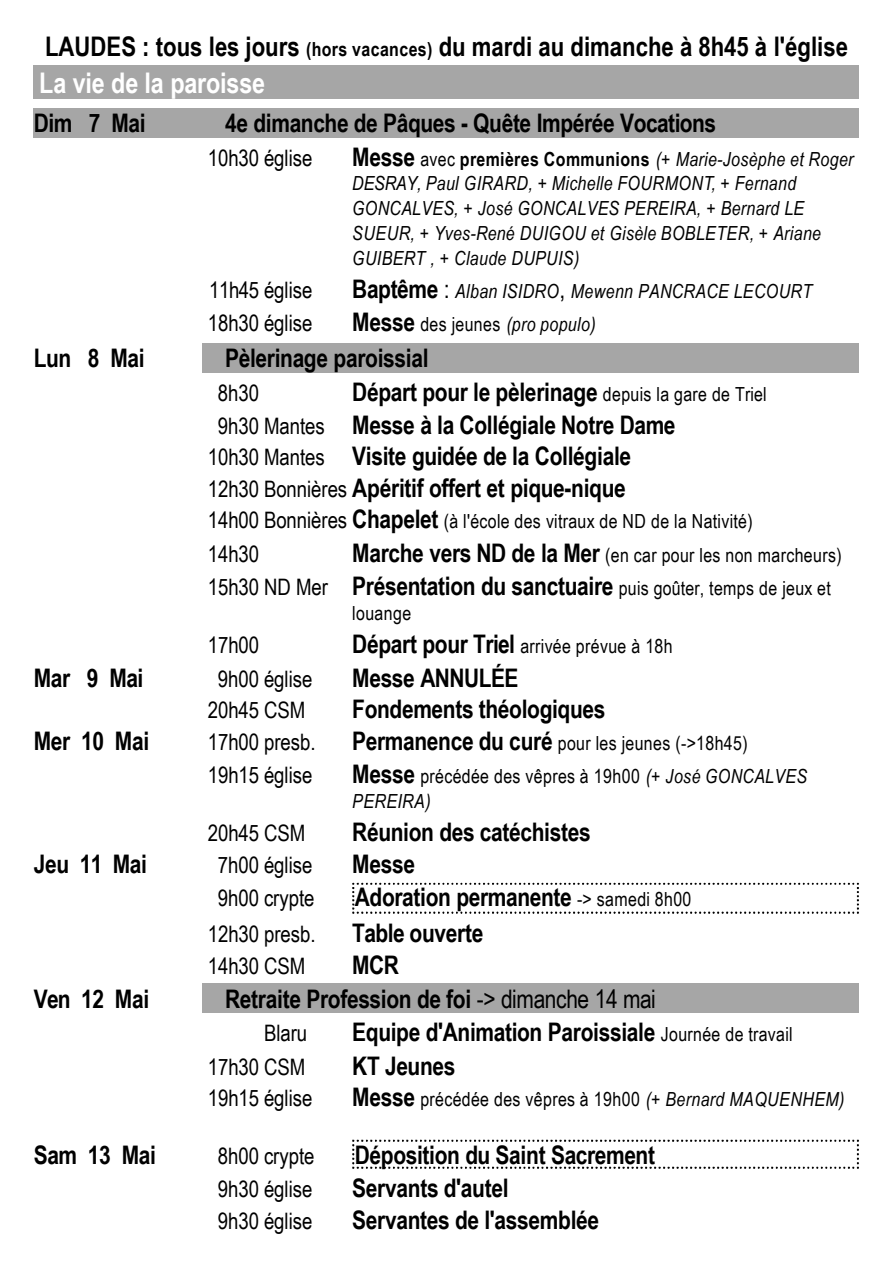
<style>
.page{position:relative;width:893px;height:1263px;background:#fff}
.page>*{position:absolute;margin:0;border:0;box-sizing:border-box;transform-origin:0 0}
.t1{font:700 28.5px "Arial Narrow";letter-spacing:-.005em;color:#fff}
.t2{font:700 27px "Arial Narrow";color:#000}
.t3{font:700 25.5px "Arial Narrow";letter-spacing:-.015em;color:#000}
.t4{font:22.65px "Arial Narrow";letter-spacing:-.005em;color:#000}
.t5{font:19.5px/24.5px "Arial Narrow";letter-spacing:.015em;color:#000}
.t6{font:italic 19.5px/24.8px "Arial Narrow";letter-spacing:.02em;color:#000}
.s1{font-size:19.5px}
.s2{font-weight:700;font-style:normal;font-size:25.5px}
.s3{font-style:normal}
.s4{font-weight:700;font-style:normal}
.s5{font-style:normal;font-size:25.5px}
.s6{font-weight:400;font-size:19.5px}
.s7{font-weight:400;font-size:22.65px}
.s8{font-size:22.65px}
.s9{font-weight:700;font-size:25.5px}
.s10{font-style:italic}
.s11{font-weight:400}
</style>
<div class="page">
<div style="left:33px;top:66px;width:826px;height:33px;background:#a6a6a6"></div>
<div style="left:33px;top:108px;width:169px;height:29px;background:#a6a6a6"></div>
<div style="left:202px;top:108px;width:657px;height:29px;background:#a6a6a6"></div>
<div style="left:202px;top:343px;width:657px;height:30px;background:#a6a6a6"></div>
<svg style="left:352px;top:883px;width:507px;height:31px"></svg>
<div style="left:202px;top:984px;width:657px;height:29px;background:#a6a6a6"></div>
<svg style="left:352px;top:1140px;width:507px;height:29px"></svg>
<p class="t2" style="left:45px;top:36px;width:804px">LAUDES : tous les jours <span class="s1">(hors vacances)</span> du mardi au dimanche à 8h45 à l'église</p>
<p class="t1" style="left:39px;top:72px;width:227px">La vie de la paroisse</p>
<p class="t3" style="left:34px;top:114px;width:113px">Dim 7 Mai</p>
<p class="t3" style="left:225px;top:114px;width:492px">4e dimanche de Pâques - Quête Impérée Vocations</p>
<p class="t4" style="left:208px;top:149px;width:106px">10h30 église</p>
<p class="t6" style="left:352px;top:148px;width:503px"><span class="s2">Messe</span> <span class="s3">avec</span> <span class="s4">premières Communions</span> (+ Marie-Josèphe et Roger DESRAY, Paul GIRARD, + Michelle FOURMONT, + Fernand GONCALVES, + José GONCALVES PEREIRA, + Bernard LE SUEUR, + Yves-René DUIGOU et Gisèle BOBLETER, + Ariane GUIBERT , + Claude DUPUIS)</p>
<p class="t4" style="left:209px;top:282px;width:105px">11h45 église</p>
<p class="t6" style="left:352px;top:281px;width:461px"><span class="s2">Baptême</span> <span class="s5">:</span> Alban ISIDRO<span class="s5">,</span> Mewenn PANCRACE LECOURT</p>
<p class="t4" style="left:208px;top:315px;width:106px">18h30 église</p>
<p class="t6" style="left:352px;top:314px;width:245px"><span class="s2">Messe</span> <span class="s3">des jeunes</span> (pro populo)</p>
<p class="t3" style="left:34px;top:349px;width:112px">Lun 8 Mai</p>
<p class="t3" style="left:225px;top:349px;width:205px">Pèlerinage paroissial</p>
<p class="t4" style="left:218px;top:384px;width:43px">8h30</p>
<p class="t3" style="left:352px;top:382px;width:416px">Départ pour le pèlerinage <span class="s6">depuis la gare de Triel</span></p>
<p class="t3" style="left:218px;top:416px;width:459px"><span class="s7">9h30 Mantes</span> Messe à la Collégiale Notre Dame</p>
<p class="t3" style="left:208px;top:447px;width:425px"><span class="s7">10h30 Mantes</span> Visite guidée de la Collégiale</p>
<p class="t3" style="left:208px;top:479px;width:419px"><span class="s7">12h30 Bonnières</span> Apéritif offert et pique-nique</p>
<p class="t5" style="left:208px;top:511px;width:546px"><span class="s8">14h00 Bonnières</span> <span class="s9">Chapelet</span> (à l'école des vitraux de ND de la Nativité)</p>
<p class="t4" style="left:208px;top:545px;width:53px">14h30</p>
<p class="t5" style="left:352px;top:545px;width:491px"><span class="s9">Marche vers ND de la Mer</span> (en car pour les non marcheurs)</p>
<p class="t3" style="left:208px;top:577px;width:624px"><span class="s7">15h30 ND Mer</span> Présentation du sanctuaire <span class="s6">puis goûter, temps de jeux et</span></p>
<p class="t5" style="left:352px;top:603px;width:60px">louange</p>
<p class="t4" style="left:208px;top:637px;width:53px">17h00</p>
<p class="t5" style="left:352px;top:636px;width:322px"><span class="s9">Départ pour Triel</span> arrivée prévue à 18h</p>
<p class="t3" style="left:34px;top:669px;width:111px">Mar 9 Mai</p>
<p class="t4" style="left:218px;top:670px;width:96px">9h00 église</p>
<p class="t3" style="left:352px;top:669px;width:168px">Messe ANNULÉE</p>
<p class="t4" style="left:208px;top:702px;width:99px">20h45 CSM</p>
<p class="t3" style="left:352px;top:700px;width:255px">Fondements théologiques</p>
<p class="t3" style="left:34px;top:732px;width:117px">Mer 10 Mai</p>
<p class="t4" style="left:208px;top:733px;width:109px">17h00 presb.</p>
<p class="t5" style="left:352px;top:733px;width:397px"><span class="s9">Permanence du curé</span> pour les jeunes (-&gt;18h45)</p>
<p class="t4" style="left:208px;top:767px;width:106px">19h15 église</p>
<p class="t5" style="left:352px;top:766px;width:456px"><span class="s9">Messe</span> précédée des vêpres à 19h00 <span class="s10">(+ José GONCALVES<br>PEREIRA)</span></p>
<p class="t4" style="left:208px;top:825px;width:99px">20h45 CSM</p>
<p class="t3" style="left:352px;top:823px;width:240px">Réunion des catéchistes</p>
<p class="t3" style="left:34px;top:855px;width:115px">Jeu 11 Mai</p>
<p class="t4" style="left:218px;top:857px;width:96px">7h00 église</p>
<p class="t3" style="left:352px;top:855px;width:64px">Messe</p>
<p class="t4" style="left:218px;top:890px;width:98px">9h00 crypte</p>
<p class="t3" style="left:355px;top:888px;width:338px">Adoration permanente <span class="s6">-&gt; samedi 8h00</span></p>
<p class="t4" style="left:208px;top:926px;width:109px">12h30 presb.</p>
<p class="t3" style="left:352px;top:924px;width:133px">Table ouverte</p>
<p class="t4" style="left:208px;top:957px;width:99px">14h30 CSM</p>
<p class="t3" style="left:352px;top:956px;width:48px">MCR</p>
<p class="t3" style="left:34px;top:989px;width:117px">Ven 12 Mai</p>
<p class="t3" style="left:225px;top:989px;width:432px">Retraite Profession de foi <span class="s11">-&gt; dimanche 14 mai</span></p>
<p class="t4" style="left:264px;top:1025px;width:45px">Blaru</p>
<p class="t3" style="left:352px;top:1023px;width:442px">Equipe d'Animation Paroissiale <span class="s6">Journée de travail</span></p>
<p class="t4" style="left:208px;top:1058px;width:99px">17h30 CSM</p>
<p class="t3" style="left:352px;top:1056px;width:105px">KT Jeunes</p>
<p class="t4" style="left:208px;top:1089px;width:106px">19h15 église</p>
<p class="t5" style="left:352px;top:1089px;width:494px"><span class="s9">Messe</span> précédée des vêpres à 19h00 <span class="s10">(+ Bernard MAQUENHEM)</span></p>
<p class="t3" style="left:34px;top:1145px;width:124px">Sam 13 Mai</p>
<p class="t4" style="left:218px;top:1147px;width:98px">8h00 crypte</p>
<p class="t3" style="left:355px;top:1145px;width:302px">Déposition du Saint Sacrement</p>
<p class="t4" style="left:218px;top:1181px;width:96px">9h30 église</p>
<p class="t3" style="left:352px;top:1179px;width:158px">Servants d'autel</p>
<p class="t4" style="left:218px;top:1212px;width:96px">9h30 église</p>
<p class="t3" style="left:352px;top:1210px;width:248px">Servantes de l'assemblée</p>
</div>
